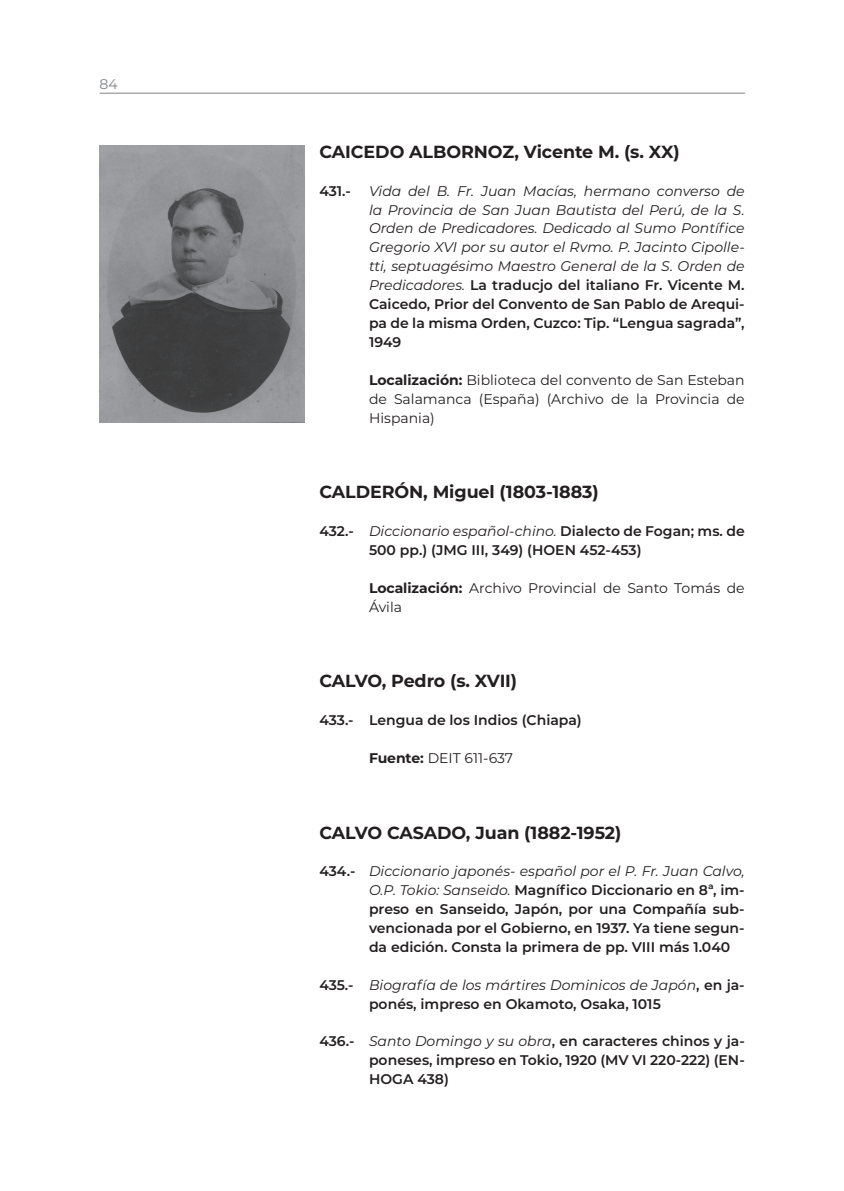
<style>
.page{position:relative;width:844px;height:1191px;background:#fff}
.page>*{position:absolute;margin:0;border:0;box-sizing:border-box;transform-origin:0 0}
.t1{font:700 17.5px "Montserrat";letter-spacing:-.005em;color:#231f20}
.t2{font:600 14px/18.9px "Montserrat";color:#231f20}
.t3{font:italic 14px/18.9px "Montserrat";color:#231f20;text-align:justify}
.t4{font:14px/18.9px "Montserrat";color:#231f20;text-align:justify}
.t5{font:14px "Montserrat";color:#808285}
.s1{font-weight:600;font-style:normal}
.s2{font-weight:700}
.s3{font-weight:400;font-style:italic}
</style>
<div class="page">
<hr style="left:100px;top:93px;width:644px;height:1px;background:#808285">
<img style="left:99px;top:146px;width:205px;height:276px">
<p class="t5" style="left:100px;top:75px;width:20px">84</p>
<p class="t1" style="left:319px;top:139px;width:362px">CAICEDO ALBORNOZ, Vicente M. (s. XX)</p>
<p class="t2" style="left:319px;top:181px;width:33px">431.-</p>
<p class="t3" style="left:369px;top:181px;width:377px">Vida del B. Fr. Juan Macías, hermano converso de la Provincia de San Juan Bautista del Perú, de la S.<br>Orden de Predicadores. Dedicado al Sumo Pontífice Gregorio XVI por su autor el Rvmo. P. Jacinto Cipolle&shy;tti, septuagésimo Maestro General de la S. Orden de Predicadores. <span class="s1">La traducjo del italiano Fr. Vicente M.<br>Caicedo, Prior del Convento de San Pablo de Arequi&shy;pa de la misma Orden, Cuzco: Tip. “Lengua sagrada”, 1949</span></p>
<p class="t4" style="left:369px;top:370px;width:377px"><span class="s2">Localización:</span> Biblioteca del convento de San Esteban de Salamanca (España) (Archivo de la Provincia de Hispania)</p>
<p class="t1" style="left:319px;top:479px;width:281px">CALDERÓN, Miguel (1803-1883)</p>
<p class="t2" style="left:369px;top:521px;width:377px;text-indent:-50px">432.- <span class="s3">Diccionario español-chino.</span> Dialecto de Fogan; ms. de<br>500 pp.) (JMG III, 349) (HOEN 452-453)</p>
<p class="t4" style="left:369px;top:578px;width:377px"><span class="s2">Localización:</span> Archivo Provincial de Santo Tomás de<br>Ávila</p>
<p class="t1" style="left:319px;top:668px;width:199px">CALVO, Pedro (s. XVII)</p>
<p class="t2" style="left:319px;top:710px;width:264px">433.- Lengua de los Indios (Chiapa)</p>
<p class="t4" style="left:369px;top:748px;width:146px"><span class="s2">Fuente:</span> DEIT 611-637</p>
<p class="t1" style="left:319px;top:819px;width:303px">CALVO CASADO, Juan (1882-1952)</p>
<p class="t2" style="left:369px;top:861px;width:377px;text-align:justify;text-indent:-50px">434.- <span class="s3">Diccionario japonés- español por el P. Fr. Juan Calvo, O.P. Tokio: Sanseido.</span> Magnífico Diccionario en 8ª, im&shy;preso en Sanseido, Japón, por una Compañía sub&shy;vencionada por el Gobierno, en 1937. Ya tiene segun&shy;da edición. Consta la primera de pp. VIII más 1.040</p>
<p class="t2" style="left:369px;top:974px;width:377px;text-indent:-50px">435.- <span class="s3">Biografía de los mártires Dominicos de Japón</span>, en ja&shy;ponés, impreso en Okamoto, Osaka, 1015</p>
<p class="t2" style="left:369px;top:1031px;width:377px;text-align:justify;text-indent:-50px">436.- <span class="s3">Santo Domingo y su obra</span>, en caracteres chinos y ja&shy;poneses, impreso en Tokio, 1920 (MV VI 220-222) (EN-HOGA 438)</p>
</div>
